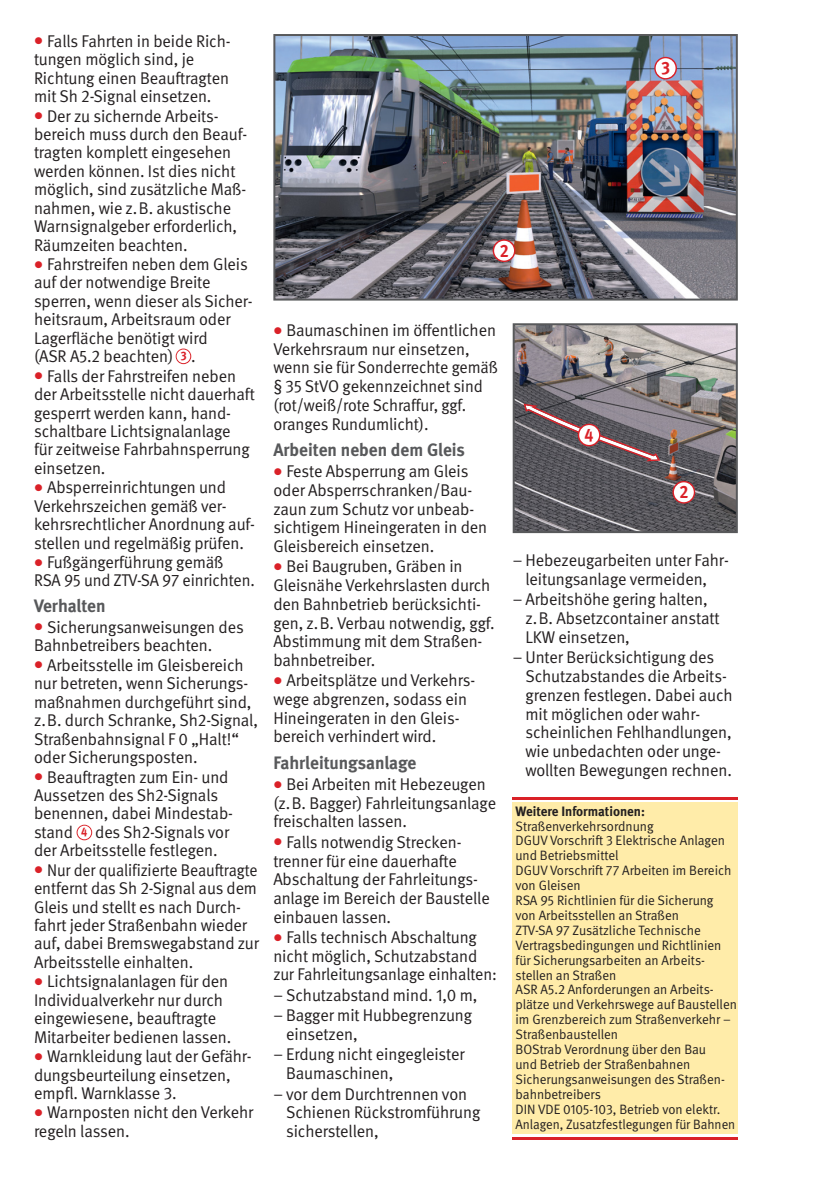
<style>
.page{position:relative;width:840px;height:1191px;background:#fff}
.page>*{position:absolute;margin:0;border:0;box-sizing:border-box;transform-origin:0 0}
.t1{font:700 18px "DGUV Meta";color:#58595b}
.t2{font:700 18px "DGUV Meta";color:#da2128;scale:.9 1}
.t3{font:17px/18.4px "DGUV Meta";letter-spacing:-.005em;color:#231f20}
.t4{font:17px/18.4px "DGUV Meta";letter-spacing:-.005em;color:#231f20;scale:.93 1}
.t5{font:13.6px/14.8px "DGUV Meta";color:#231f20}
.t6{font:700 13.6px "DGUV Meta";color:#231f20}
.t7{font:700 12.4px "DGUV Meta";color:#da2128;scale:.9 1}
.s1{color:#da2128}
</style>
<div class="page">
<div style="left:512px;top:802px;width:225px;height:332px;background:#ffeca9"></div>
<hr style="left:512px;top:797px;width:225px;height:2px;background:#da2128">
<hr style="left:512px;top:1137px;width:225px;height:3px;background:#da2128">
<svg style="left:175px;top:348px;width:16px;height:16px"></svg>
<div style="left:176px;top:349px;width:14px;height:14px;background:#fff;border-radius:50%"></div>
<svg style="left:77px;top:824px;width:15px;height:16px"></svg>
<div style="left:77px;top:825px;width:14px;height:14px;background:#fff;border-radius:50%"></div>
<img style="left:276px;top:37px;width:458px;height:260px">
<div style="left:273px;top:34px;width:464px;height:266px;border:2px solid #58595b"></div>
<svg style="left:492px;top:239px;width:23px;height:23px"></svg>
<div style="left:494px;top:241px;width:19px;height:20px;background:#fff;border-radius:50%"></div>
<svg style="left:654px;top:57px;width:22px;height:22px"></svg>
<div style="left:655px;top:58px;width:20px;height:20px;background:#fff;border-radius:50%"></div>
<img style="left:515px;top:326px;width:219px;height:204px">
<div style="left:512px;top:323px;width:225px;height:210px;border:2px solid #58595b"></div>
<svg style="left:523px;top:404px;width:136px;height:57px;background:#72666d"></svg>
<svg style="left:577px;top:424px;width:23px;height:22px"></svg>
<div style="left:579px;top:425px;width:19px;height:20px;background:#fff;border-radius:50%"></div>
<svg style="left:672px;top:481px;width:22px;height:22px"></svg>
<div style="left:673px;top:482px;width:20px;height:20px;background:#fff;border-radius:50%"></div>
<p class="t3" style="left:34px;top:33px;width:198px"><span class="s1">●</span> Falls Fahrten in beide Rich - tungen möglich sind, je<br>Richtung einen Beauftragten mit Sh 2-Signal einsetzen.</p>
<p class="t3" style="left:34px;top:108px;width:214px"><span class="s1">●</span> Der zu sichernde Arbeits - bereich muss durch den Beauf&shy;tragten komplett eingesehen werden können. Ist dies nicht möglich, sind zusätzliche Maß&shy;nahmen, wie z.B. akustische<br>Warnsignalgeber erforderlich,<br>Räumzeiten beachten.</p>
<p class="t3" style="left:34px;top:256px;width:220px"><span class="s1">●</span> Fahrstreifen neben dem Gleis auf der notwendige Breite sperren, wenn dieser als Sicher&shy;heitsraum, Arbeitsraum oder<br>Lagerfläche benötigt wird<br>(ASR A5.2 beachten) .</p>
<p class="t3" style="left:34px;top:368px;width:222px"><span class="s1">●</span> Falls der Fahrstreifen neben der Arbeitsstelle nicht dauerhaft gesperrt werden kann, hand&shy;schaltbare Lichtsignalanlage<br>für zeitweise Fahrbahnsperrung einsetzen.</p>
<p class="t3" style="left:34px;top:479px;width:222px"><span class="s1">●</span> Absperreinrichtungen und<br>Verkehrszeichen gemäß ver&shy;kehrsrechtlicher Anordnung auf&shy;stellen und regelmäßig prüfen.</p>
<p class="t3" style="left:34px;top:554px;width:222px"><span class="s1">●</span> Fußgängerführung gemäß<br>RSA 95 und ZTV-SA 97 einrichten.</p>
<p class="t1" style="left:34px;top:598px;width:73px">Verhalten</p>
<p class="t3" style="left:34px;top:619px;width:211px"><span class="s1">●</span> Sicherungsanweisungen des<br>Bahnbetreibers beachten.</p>
<p class="t3" style="left:34px;top:657px;width:225px"><span class="s1">●</span> Arbeitsstelle im Gleisbereich nur betreten, wenn Sicherungs&shy;maßnahmen durchgeführt sind, z.B. durch Schranke, Sh2-Signal,<br>Straßenbahnsignal F 0 „Halt!“ oder Sicherungsposten.</p>
<p class="t3" style="left:34px;top:768px;width:200px"><span class="s1">●</span> Beauftragten zum Ein- und<br>Aussetzen des Sh2-Signals benennen, dabei Mindestab&shy;stand</p>
<p class="t7" style="left:181px;top:351px;width:8px">3</p>
<p class="t3" style="left:34px;top:824px;width:197px;text-indent:61px">des Sh2-Signals vor der Arbeitsstelle festlegen.</p>
<p class="t4" style="left:34px;top:862px;width:243px"><span class="s1">●</span> Nur der qualifizierte Beauf tragte entfernt das Sh 2-Signal aus dem<br>Gleis und stellt es nach Durch&shy;fahrt jeder Straßenbahn wieder auf, dabei Bremsweg abstand zur<br>Arbeitsstelle ein halten.</p>
<p class="t3" style="left:34px;top:973px;width:199px"><span class="s1">●</span> Lichtsignalanlagen für den<br>Individualverkehr nur durch eingewiesene, beauftragte<br>Mitarbeiter bedienen lassen.</p>
<p class="t3" style="left:34px;top:1048px;width:219px"><span class="s1">●</span> Warnkleidung laut der Gefähr&shy;dungsbeurteilung einsetzen, empfl. Warnklasse 3.</p>
<p class="t3" style="left:34px;top:1104px;width:221px"><span class="s1">●</span> Warnposten nicht den Verkehr regeln lassen.</p>
<p class="t7" style="left:81px;top:827px;width:8px">4</p>
<p class="t2" style="left:499px;top:243px;width:12px">2</p>
<p class="t2" style="left:661px;top:61px;width:11px">3</p>
<p class="t3" style="left:273px;top:322px;width:226px"><span class="s1">●</span> Baumaschinen im öffentlichen<br>Verkehrsraum nur einsetzen, wenn sie für Sonderrechte gemäß § 35 StVO gekennzeichnet sind (rot/weiß/rote Schraffur, ggf. oranges Rundumlicht).</p>
<p class="t1" style="left:273px;top:442px;width:193px">Arbeiten neben dem Gleis</p>
<p class="t3" style="left:273px;top:463px;width:215px"><span class="s1">●</span> Feste Absperrung am Gleis oder Absperrschranken/Bau&shy;zaun zum Schutz vor unbeab&shy;sichtigem Hineingeraten in den<br>Gleisbereich einsetzen.</p>
<p class="t3" style="left:273px;top:558px;width:223px"><span class="s1">●</span> Bei Baugruben, Gräben in<br>Gleisnähe Verkehrslasten durch den Bahnbetrieb berücksichti&shy;gen, z.B. Verbau notwendig, ggf.<br>Abstimmung mit dem Straßen&shy;bahnbetreiber.</p>
<p class="t3" style="left:273px;top:672px;width:203px"><span class="s1">●</span> Arbeitsplätze und Verkehrs - wege abgrenzen, sodass ein<br>Hinein geraten in den Gleis - bereich verhindert wird.</p>
<p class="t1" style="left:273px;top:755px;width:144px">Fahrleitungsanlage</p>
<p class="t3" style="left:273px;top:776px;width:224px"><span class="s1">●</span> Bei Arbeiten mit Hebezeugen (z.B. Bagger) Fahrleitungsanlage freischalten lassen.</p>
<p class="t3" style="left:273px;top:834px;width:218px"><span class="s1">●</span> Falls notwendig Strecken - trenner für eine dauerhafte<br>Abschaltung der Fahrleitungs - anlage im Bereich der Baustelle einbauen lassen.</p>
<p class="t3" style="left:273px;top:929px;width:225px"><span class="s1">●</span> Falls technisch Abschaltung nicht möglich, Schutzabstand zur Fahrleitungsanlage einhalten:</p>
<p class="t3" style="left:273px;top:987px;width:205px">– Schutzabstand mind. 1,0 m,</p>
<p class="t3" style="left:286px;top:1007px;width:187px;text-indent:-13px">– Bagger mit Hubbegrenzung einsetzen,</p>
<p class="t3" style="left:286px;top:1046px;width:180px;text-indent:-13px">– Erdung nicht eingegleister<br>Baumaschinen,</p>
<p class="t3" style="left:286px;top:1085px;width:195px;text-indent:-13px">– vor dem Durchtrennen von<br>Schienen Rückstromführung sicherstellen,</p>
<p class="t2" style="left:584px;top:427px;width:11px">4</p>
<p class="t2" style="left:679px;top:485px;width:12px">2</p>
<p class="t3" style="left:512px;top:552px;width:217px;text-align:center">– Hebezeugarbeiten unter Fahr&shy;leitungsanlage vermeiden,</p>
<p class="t3" style="left:525px;top:591px;width:195px;text-indent:-13px">– Arbeitshöhe gering halten, z.B. Absetzcontainer anstatt<br>LKW einsetzen,</p>
<p class="t3" style="left:525px;top:649px;width:209px;text-indent:-13px">– Unter Berücksichtigung des<br>Schutzabstandes die Arbeits&shy;grenzen festlegen. Dabei auch mit möglichen oder wahr&shy;scheinlichen Fehlhandlungen, wie unbedachten oder unge&shy;wollten Bewegungen rechnen.</p>
<p class="t6" style="left:515px;top:805px;width:131px">Weitere Informationen:</p>
<p class="t5" style="left:515px;top:819px;width:223px">Straßenverkehrsordnung<br>DGUV Vorschrift 3 Elektrische Anlagen und Betriebsmittel<br>DGUV Vorschrift 77 Arbeiten im Bereich von Gleisen<br>RSA 95 Richtlinien für die Sicherung von Arbeitsstellen an Straßen<br>ZTV-SA 97 Zusätzliche Technische<br>Vertragsbedingungen und Richtlinien für Sicherungsarbeiten an Arbeits - stellen an Straßen<br>ASR A5.2 Anforderungen an Arbeits - plätze und Verkehrswege auf Baustellen im Grenzbereich zum Straßenverkehr –<br>Straßenbaustellen<br>BOStrab Verordnung über den Bau<br>und Betrieb der Straßenbahnen<br>Sicherungsanweisungen des Straßen&shy;bahnbetreibers<br>DIN VDE 0105-103, Betrieb von elektr.<br>Anlagen, Zusatzfestlegungen für Bahnen</p>
</div>
